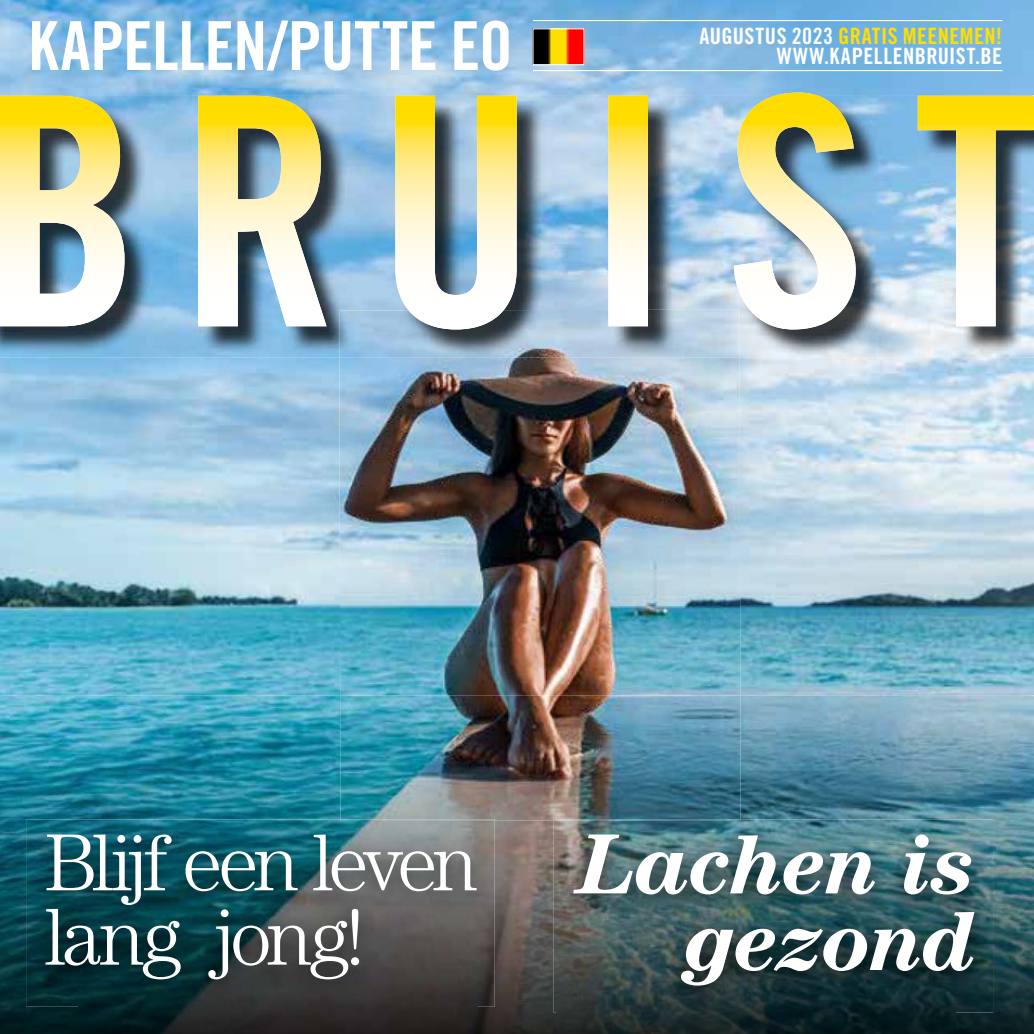
<style>
.page{position:relative;width:1034px;height:1034px;background:#fff}
.page>*{position:absolute;margin:0;border:0;box-sizing:border-box;transform-origin:0 0}
.t1{font:italic 700 85.5px/76.5px "Century Std";letter-spacing:-.025em;color:#fff;text-align:right}
.t2{font:300 81px/74.2px "Century Std";letter-spacing:-.06em;color:#fff}
.t3{font:67.5px "Trade Gothic LT Std Bd Cn 20";letter-spacing:-.005em;color:#fff}
.t4{font:22.5px "Trade Gothic LT Std Bd Cn 20";letter-spacing:.02em;color:#ffdf00}
.t5{font:22.5px "Trade Gothic LT Std Bd Cn 20";letter-spacing:.02em;color:#fff}
.s1{color:#fff}
</style>
<div class="page">
<img style="left:0;top:0;width:1033px;height:695px">
<img style="left:1033px;top:96px;width:1px;height:261px">
<img style="left:0;top:96px;width:1033px;height:261px">
<svg style="left:733px;top:92px;width:122px;height:237px"></svg>
<img style="left:339px;top:309px;width:401px;height:511px">
<img style="left:408px;top:310px;width:239px;height:19px">
<img style="left:1033px;top:695px;width:1px;height:338px">
<img style="left:0;top:695px;width:340px;height:135px">
<img style="left:740px;top:695px;width:293px;height:135px">
<img style="left:477px;top:820px;width:79px;height:213px">
<img style="left:0;top:830px;width:78px;height:203px">
<img style="left:955px;top:830px;width:78px;height:203px">
<img style="left:78px;top:1006px;width:399px;height:27px">
<img style="left:556px;top:1012px;width:399px;height:21px">
<img style="left:26px;top:819px;width:468px;height:187px">
<img style="left:340px;top:819px;width:154px;height:1px">
<img style="left:553px;top:819px;width:439px;height:193px">
<img style="left:553px;top:819px;width:187px;height:1px">
<hr style="left:533px;top:20px;width:469px;height:1px;background:#fff">
<hr style="left:533px;top:70px;width:469px;height:1px;background:#fff">
<img style="left:534px;top:30px;width:48px;height:33px">
<div style="left:532px;top:28px;width:52px;height:37px;border:1px solid #fff"></div>
<h3 class="t3" style="left:28px;top:5px;width:485px">KAPELLEN/PUTTE EO</h3>
<p class="t4" style="left:699px;top:22px;width:304px"><span class="s1">AUGUSTUS 2023</span> GRATIS MEENEMEN!</p>
<p class="t5" style="left:776px;top:42px;width:227px">WWW.KAPELLENBRUIST.BE</p>
<h2 class="t2" style="left:45px;top:824px;width:434px">Blijf een leven lang jong!</h2>
<h1 class="t1" style="left:578px;top:825px;width:400px">Lachen is gezond</h1>
</div>
